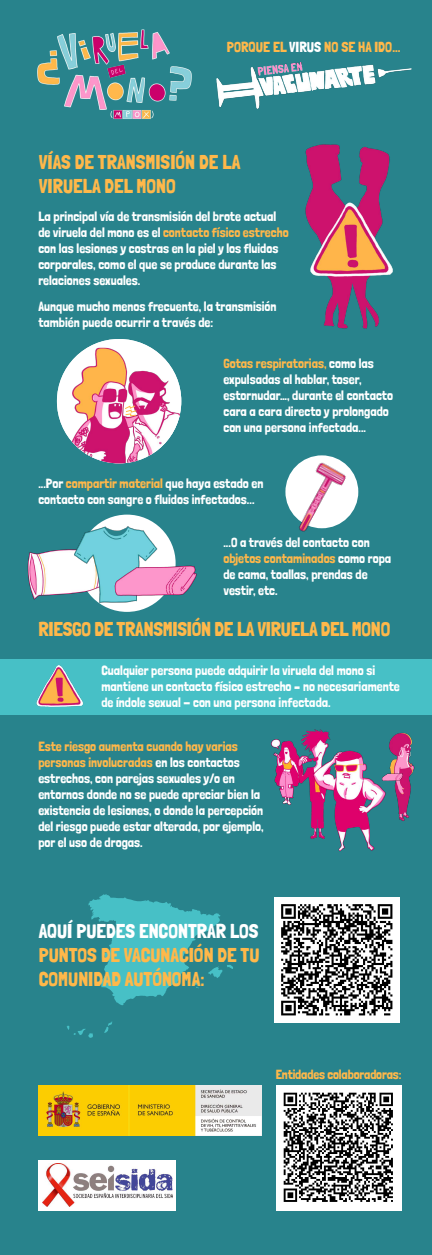
<style>
.page{position:relative;width:432px;height:1255px;background:#28838c}
.page>*{position:absolute;margin:0;border:0;box-sizing:border-box;transform-origin:0 0}
.t1{font:20px/24px "Londrina Solid";color:#ffb84a}
.t2{font:20px "Londrina Solid";color:#fff}
.t3{font:14.52px "Londrina Solid";color:#ffb84a}
.t4{font:13.32px/16px "Londrina Solid";color:#fff}
.t5{font:13.2px "Londrina Solid";letter-spacing:-.01em;color:#ffb84a}
.s1{color:#fff}
.s2{color:#ffb74a}
</style>
<div class="page">
<svg style="left:104px;top:1021px;width:8px;height:12px"></svg>
<svg style="left:67px;top:1025px;width:26px;height:13px"></svg>
<svg style="left:88px;top:894px;width:145px;height:111px"></svg>
<img style="left:37px;top:29px;width:155px;height:90px">
<img style="left:216px;top:63px;width:195px;height:46px">
<div style="left:0;top:659px;width:432px;height:56px;background:#47c0c6"></div>
<img style="left:305px;top:144px;width:85px;height:185px">
<img style="left:305px;top:193px;width:88px;height:116px">
<img style="left:36px;top:665px;width:47px;height:42px">
<img style="left:285px;top:455px;width:74px;height:77px">
<img style="left:27px;top:549px;width:39px;height:51px">
<img style="left:66px;top:514px;width:97px;height:92px">
<img style="left:271px;top:740px;width:26px;height:64px">
<img style="left:390px;top:733px;width:25px;height:42px">
<img style="left:297px;top:730px;width:33px;height:56px">
<img style="left:389px;top:741px;width:22px;height:80px">
<img style="left:305px;top:749px;width:86px;height:103px">
<img style="left:274px;top:897px;width:126px;height:125px">
<img style="left:103px;top:549px;width:94px;height:63px">
<div style="left:57px;top:339px;width:124px;height:124px;background:#fff;border-radius:50%"></div>
<img style="left:57px;top:348px;width:124px;height:115px">
<svg style="left:124px;top:405px;width:13px;height:11px"></svg>
<img style="left:38px;top:1085px;width:223px;height:51px">
<div style="left:38px;top:1159px;width:138px;height:51px;background:#fff"></div>
<img style="left:42px;top:1163px;width:130px;height:43px">
<div style="left:276px;top:1085px;width:125px;height:125px;background:#fff"></div>
<img style="left:283px;top:1092px;width:110px;height:110px">
<p class="t3" style="left:227px;top:38px;width:175px">PORQUE EL <span class="s1">VIRUS</span> NO SE HA IDO...</p>
<h1 class="t1" style="left:39px;top:149px;width:203px">VÍAS DE TRANSMISIÓN DE LA<br>VIRUELA DEL MONO</h1>
<p class="t4" style="left:38px;top:208px;width:252px">La principal vía de transmisión del brote actual de viruela del mono es el <span class="s2">contacto físico estrecho </span>con las lesiones y costras en la piel y los fluidos corporales, como el que se produce durante las relaciones sexuales.</p>
<p class="t4" style="left:38px;top:298px;width:240px">Aunque mucho menos frecuente, la transmisión también puede ocurrir a través de:</p>
<p class="t4" style="left:223px;top:355px;width:171px"><span class="s2">Gotas respiratorias,</span> como las expulsadas al hablar, toser, estornudar…, durante el contacto cara a cara directo y prolongado con una persona infectada...</p>
<p class="t4" style="left:38px;top:475px;width:227px">...Por <span class="s2">compartir material</span> que haya estado en contacto con sangre o fluidos infectados...</p>
<p class="t4" style="left:223px;top:534px;width:169px">...O a través del contacto con <span class="s2">objetos contaminados</span> como ropa de cama, toallas, prendas de vestir, etc.</p>
<h1 class="t1" style="left:38px;top:616px;width:353px">RIESGO DE TRANSMISIÓN DE LA VIRUELA DEL MONO</h1>
<p class="t4" style="left:101px;top:662px;width:300px">Cualquier persona puede adquirir la viruela del mono si mantiene un contacto físico estrecho – no necesariamente de índole sexual - con una persona infectada.</p>
<p class="t4" style="left:38px;top:738px;width:227px"><span class="s2">Este riesgo aumenta cuando hay varias personas involucradas</span> en los contactos estrechos, con parejas sexuales y/o en entornos donde no se puede apreciar bien la existencia de lesiones, o donde la percepción del riesgo puede estar alterada, por ejemplo, por el uso de drogas.</p>
<h1 class="t2" style="left:39px;top:919px;width:221px">AQUÍ PUEDES ENCONTRAR LOS</h1>
<h1 class="t1" style="left:39px;top:943px;width:222px">PUNTOS DE VACUNACIÓN DE TU<br>COMUNIDAD AUTÓNOMA:</h1>
<p class="t5" style="left:276px;top:1066px;width:127px">Entidades colaboradoras:</p>
</div>
